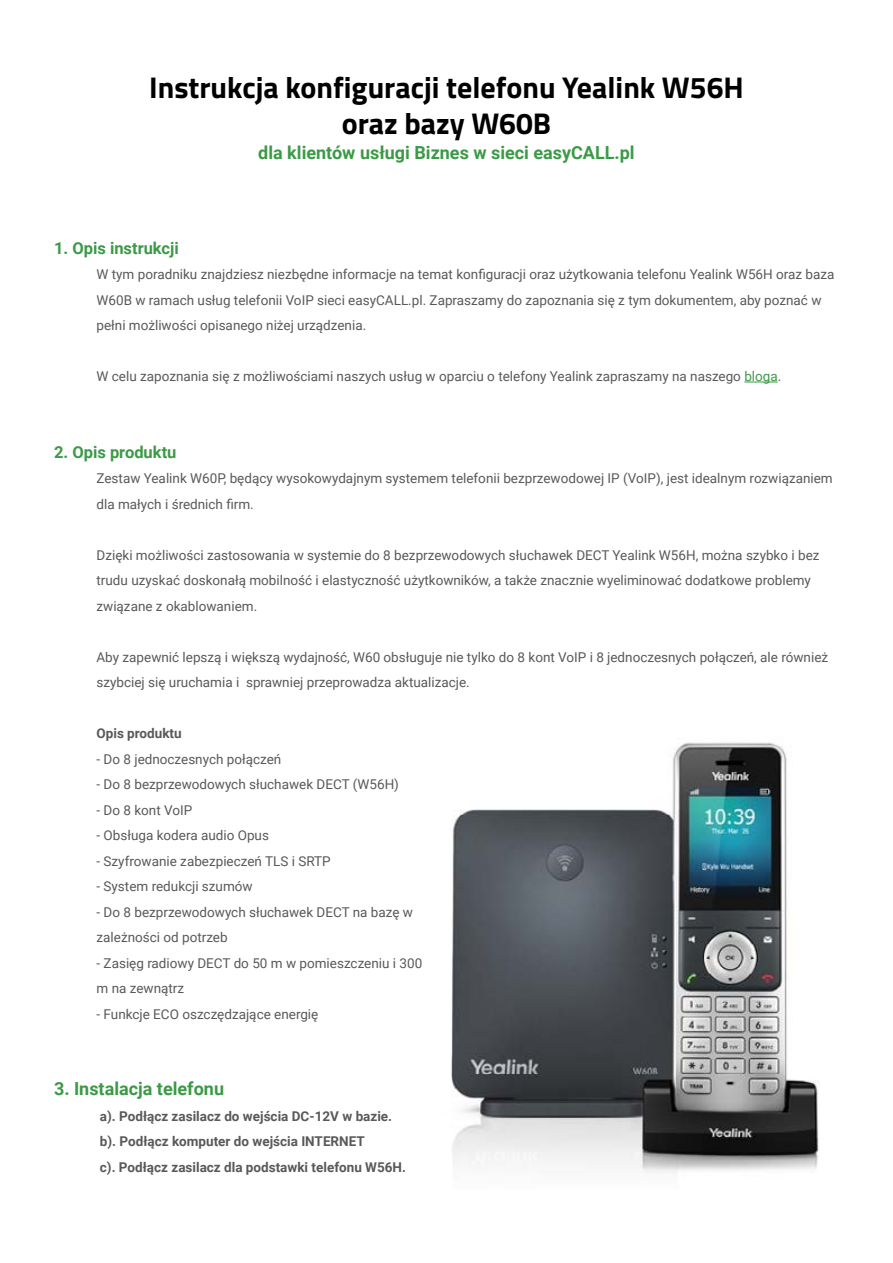
<style>
.page{position:relative;width:893px;height:1263px;background:#fff}
.page>*{position:absolute;margin:0;border:0;box-sizing:border-box;transform-origin:0 0}
.t1{font:700 30px "Titillium Web";color:#000}
.H2{font:700 18px "Roboto";color:#3b9a46}
.H2-2{font:700 16.5px "Roboto";color:#3b9a46}
.t2{font:13.5px/25.5px "Roboto";color:#58595b}
.t3{font:700 13.5px "Roboto";color:#58595b}
.s1{color:#3b9a46}
</style>
<div class="page">
<hr style="left:744px;top:382px;width:34px;height:1px;background:#3b9a46">
<img style="left:451px;top:742px;width:369px;height:431px">
<h1 class="t1" style="left:149px;top:64px;width:596px">Instrukcja konfiguracji telefonu Yealink W56H</h1>
<h1 class="t1" style="left:342px;top:100px;width:211px">oraz bazy W60B</h1>
<h1 class="H2" style="left:258px;top:140px;width:378px">dla klientów usługi Biznes w sieci easyCALL.pl</h1>
<h1 class="H2-2" style="left:54px;top:236px;width:126px">1. Opis instrukcji</h1>
<p class="t2" style="left:97px;top:261px;width:739px">W tym poradniku znajdziesz niezbędne informacje na temat konfiguracji oraz użytkowania telefonu Yealink W56H oraz baza<br>W60B w ramach usług telefonii VoIP sieci easyCALL.pl. Zapraszamy do zapoznania się z tym dokumentem, aby poznać w pełni możliwości opisanego niżej urządzenia.</p>
<p class="t2" style="left:97px;top:363px;width:686px">W celu zapoznania się z możliwościami naszych usług w oparciu o telefony Yealink zapraszamy na naszego <span class="s1">bloga</span>.</p>
<h1 class="H2-2" style="left:54px;top:440px;width:124px">2. Opis produktu</h1>
<p class="t2" style="left:97px;top:465px;width:738px">Zestaw Yealink W60P, będący wysokowydajnym systemem telefonii bezprzewodowej IP (VoIP), jest idealnym rozwiązaniem dla małych i średnich firm.</p>
<p class="t2" style="left:97px;top:541px;width:724px">Dzięki możliwości zastosowania w systemie do 8 bezprzewodowych słuchawek DECT Yealink W56H, można szybko i bez trudu uzyskać doskonałą mobilność i elastyczność użytkowników, a także znacznie wyeliminować dodatkowe problemy związane z okablowaniem.</p>
<p class="t2" style="left:97px;top:643px;width:733px">Aby zapewnić lepszą i większą wydajność, W60 obsługuje nie tylko do 8 kont VoIP i 8 jednoczesnych połączeń, ale również szybciej się uruchamia i sprawniej przeprowadza aktualizacje.</p>
<p class="t3" style="left:97px;top:724px;width:87px">Opis produktu</p>
<p class="t2" style="left:97px;top:745px;width:186px">- Do 8 jednoczesnych połączeń</p>
<p class="t2" style="left:97px;top:771px;width:304px">- Do 8 bezprzewodowych słuchawek DECT (W56H)</p>
<p class="t2" style="left:97px;top:796px;width:97px">- Do 8 kont VoIP</p>
<p class="t2" style="left:97px;top:822px;width:174px">- Obsługa kodera audio Opus</p>
<p class="t2" style="left:97px;top:847px;width:236px">- Szyfrowanie zabezpieczeń TLS i SRTP</p>
<p class="t2" style="left:97px;top:873px;width:158px">- System redukcji szumów</p>
<p class="t2" style="left:97px;top:898px;width:318px">- Do 8 bezprzewodowych słuchawek DECT na bazę w zależności od potrzeb</p>
<p class="t2" style="left:97px;top:949px;width:327px">- Zasięg radiowy DECT do 50 m w pomieszczeniu i 300 m na zewnątrz</p>
<p class="t2" style="left:97px;top:1000px;width:223px">- Funkcje ECO oszczędzające energię</p>
<h1 class="H2" style="left:54px;top:1076px;width:172px">3. Instalacja telefonu</h1>
<p class="t3" style="left:100px;top:1106px;width:294px">a). Podłącz zasilacz do wejścia DC-12V w bazie.</p>
<p class="t3" style="left:100px;top:1132px;width:266px">b). Podłącz komputer do wejścia INTERNET</p>
<p class="t3" style="left:100px;top:1157px;width:308px">c). Podłącz zasilacz dla podstawki telefonu W56H.</p>
</div>
